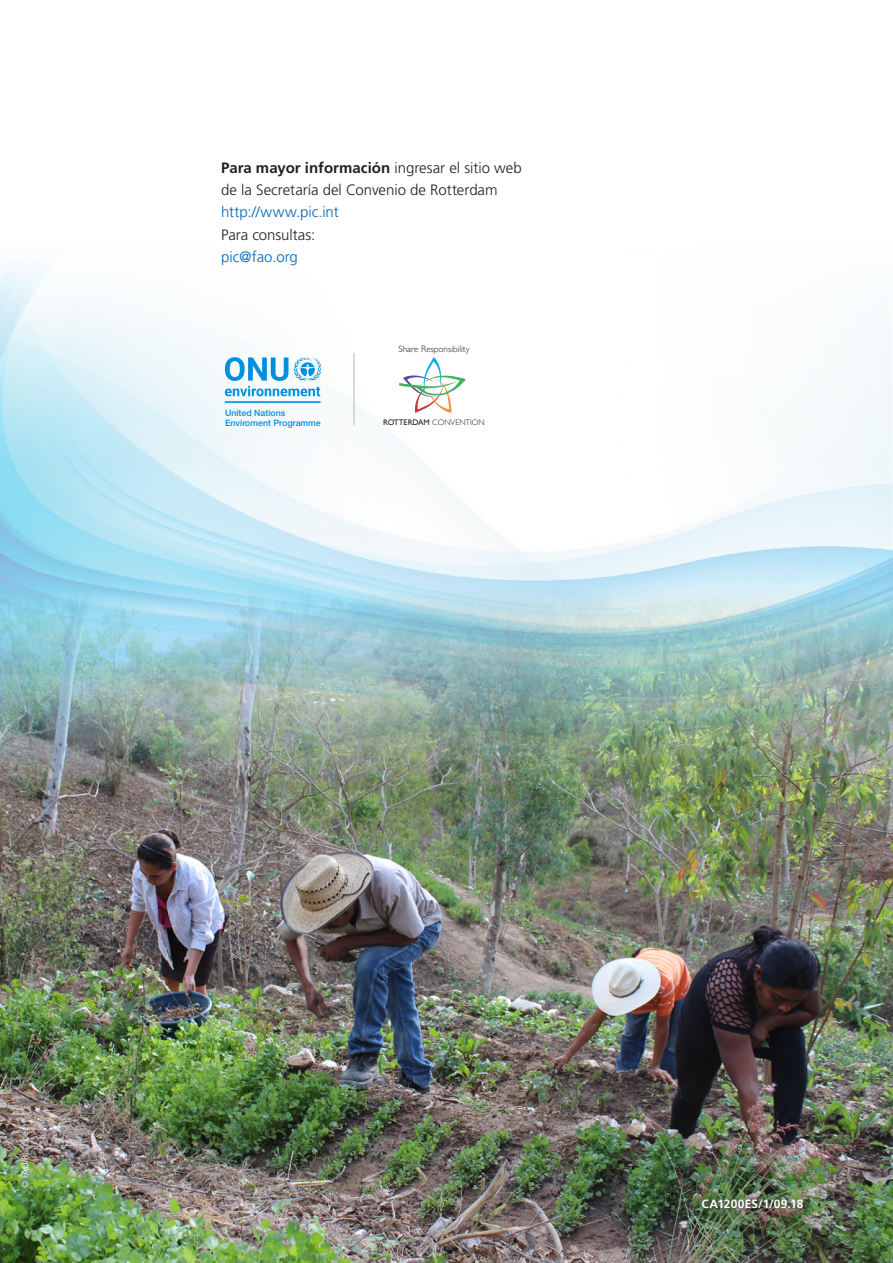
<style>
.page{position:relative;width:893px;height:1263px;background:#fff}
.page>*{position:absolute;margin:0;border:0;box-sizing:border-box;transform-origin:0 0}
.t1{font:300 15px "Frutiger LT Std";letter-spacing:-.005em;color:#231f20}
.t2{font:700 15px "Frutiger LT Std";letter-spacing:.005em;color:#231f20}
.t3{font:300 15px "Frutiger LT Std";color:#0166b3}
.t4{font:700 12px "Frutiger LT Std";letter-spacing:.02em;color:#fff}
.t5{font:300 9.15px "Gill Sans";color:#231f20}
.didascalie{font:300 9px "Frutiger LT Std";color:#fff}
.t6{font:500 8.85px/10.5px "Helvetica Neue LT Pro";color:#008fde}
.t7{font:300 8.1px "Gill Sans";color:#231f20}
.s1{font-weight:300}
.s2{font-weight:400}
</style>
<div class="page">
<img style="left:0;top:262px;width:893px;height:327px">
<img style="left:0;top:589px;width:893px;height:674px">
<svg style="left:225px;top:357px;width:97px;height:39px"></svg>
<hr style="left:225px;top:401px;width:95px;height:2px;background:#008fde">
<svg style="left:399px;top:357px;width:67px;height:56px"></svg>
<hr style="left:354px;top:353px;width:1px;height:72px;background:#b6b7bb">
<img style="left:695px;top:1191px;width:115px;height:25px">
<p class="t2" style="left:221px;top:159px;width:302px">Para mayor información <span class="s1">ingresar el sitio web</span></p>
<p class="t1" style="left:221px;top:181px;width:278px">de la Secretaría del Convenio de Rotterdam</p>
<p class="t3" style="left:221px;top:204px;width:119px">http://www.pic.int</p>
<p class="t1" style="left:221px;top:226px;width:96px">Para consultas:</p>
<p class="t3" style="left:221px;top:248px;width:78px">pic@fao.org</p>
<p class="t6" style="left:225px;top:407px;width:97px">United Nations<br>Enviroment Programme</p>
<p class="t5" style="left:398px;top:342px;width:73px">Share Responsibility</p>
<p class="t7" style="left:383px;top:416px;width:103px"><span class="s2">ROTTERDAM</span> CONVENTION</p>
<p class="didascalie" style="left:20px;top:1188px;width:62px;rotate:-90deg">© FAO/R. López</p>
<p class="t4" style="left:702px;top:1197px;width:103px">CA1200ES/1/09.18</p>
</div>
